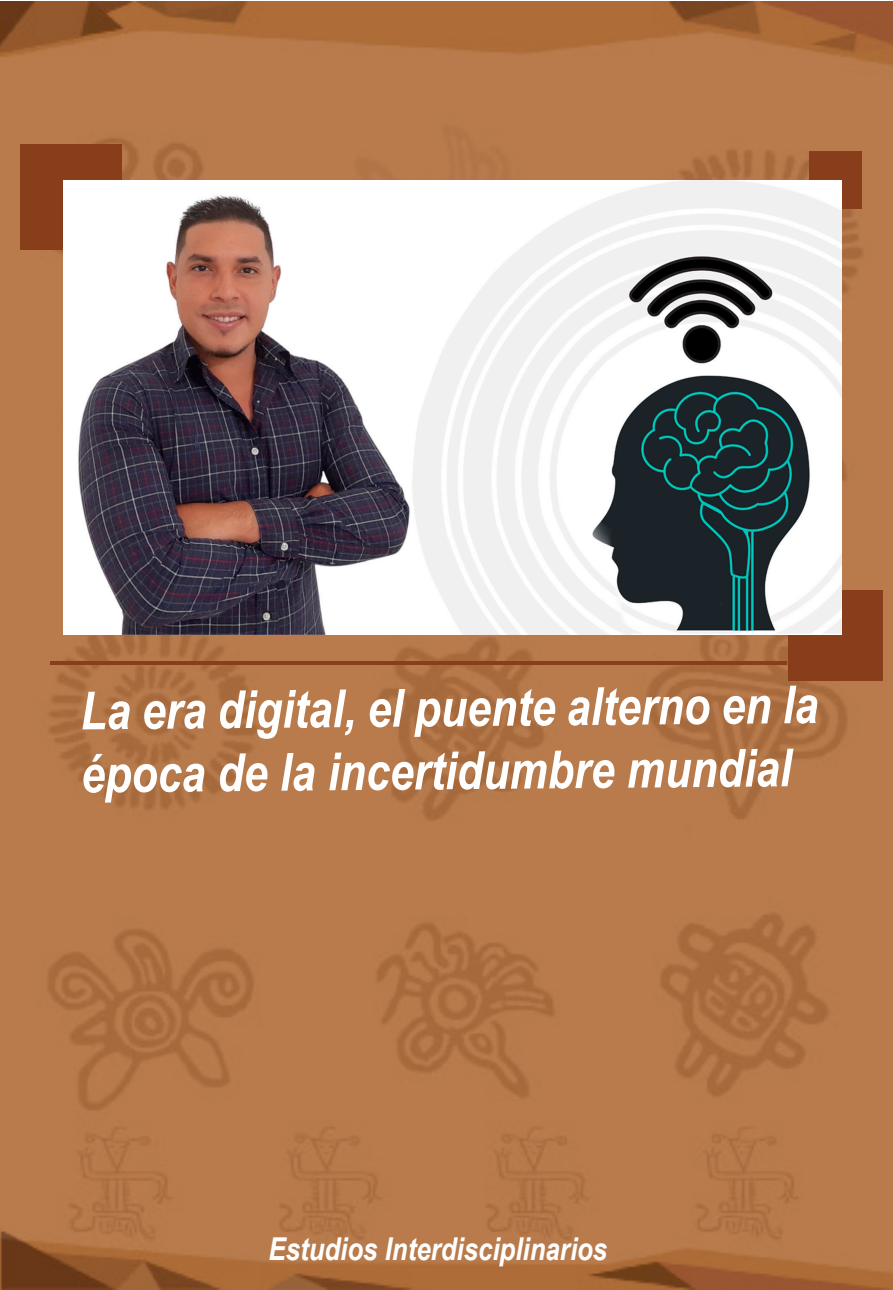
<style>
.page{position:relative;width:893px;height:1290px;background:#fff}
.page>*{position:absolute;margin:0;border:0;box-sizing:border-box;transform-origin:0 0}
.t1{font:italic 700 52.5px/63px "Arial Narrow";color:#fff}
.t2{font:52.5px "Myriad Pro";color:#fff}
.t3{font:italic 700 31.5px "Arial Narrow";color:#fff}
</style>
<div class="page">
<img style="left:0;top:2px;width:893px;height:1288px">
<hr style="left:50px;top:661px;width:737px;height:4px;background:#883e1b">
<div style="left:809px;top:151px;width:52px;height:58px;background:#883e1b"></div>
<div style="left:789px;top:590px;width:94px;height:90px;background:#883e1b"></div>
<div style="left:20px;top:144px;width:102px;height:106px;background:#883e1b"></div>
<img style="left:63px;top:180px;width:779px;height:455px">
<p class="t1" style="left:79px;top:680px;width:740px;rotate:-1deg">La era digital, el puente alterno en la época de la incertidumbre mundial</p>
<p class="t2" style="left:102px;top:766px;width:689px;rotate:-1deg">Los Matachines Del Barrio</p>
<p class="t3" style="left:268px;top:1225px;width:340px">Estudios Interdisciplinarios</p>
</div>
